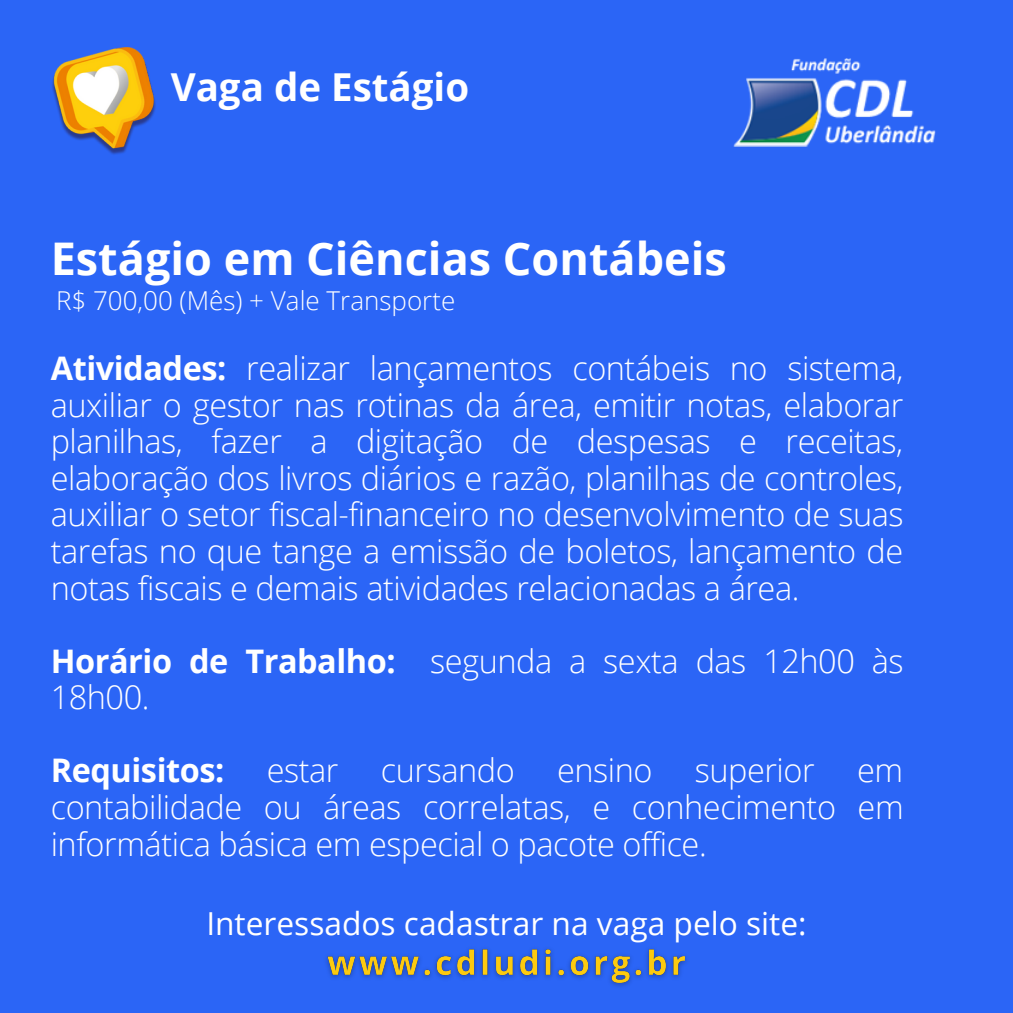
<style>
.page{position:relative;width:1013px;height:1013px;background:#fff}
.page>*{position:absolute;margin:0;border:0;box-sizing:border-box;transform-origin:0 0}
.t1{font:700 45px "Open Sans";color:#fff}
.t2{font:700 38.5px "Open Sans";color:#fff}
.t3{font:300 32.5px/36.5px "Open Sans";letter-spacing:-.015em;color:#fff;text-align:justify}
.t4{font:700 32.5px "Open Sans";letter-spacing:-.015em;color:#fff}
.t5{font:31.62px "Open Sans";color:#fff}
.t6{font:300 26px "Open Sans";color:#fff}
.s1{font-weight:700}
</style>
<div class="page">
<div style="left:0;top:1px;width:1012px;height:1011px;background:#2b65f6"></div>
<img style="left:733px;top:58px;width:202px;height:88px">
<img style="left:51px;top:47px;width:107px;height:110px">
<img style="left:319px;top:931px;width:378px;height:63px">
<p class="t2" style="left:171px;top:60px;width:300px">Vaga de Estágio</p>
<p class="t1" style="left:51px;top:227px;width:677px">Estágio em Ciências Contábeis</p>
<p class="t6" style="left:56px;top:282px;width:401px">R$ 700,00 (Mês) + Vale Transporte</p>
<p class="t3" style="left:51px;top:349px;width:854px"><span class="s1">Atividades:</span> realizar lançamentos contábeis no sistema, auxiliar o gestor nas rotinas da área, emitir notas, elaborar planilhas, fazer a digitação de despesas e receitas, elaboração dos livros diários e razão, planilhas de controles, auxiliar o setor fiscal-financeiro no desenvolvimento de suas tarefas no que tange a emissão de boletos, lançamento de notas fiscais e demais atividades relacionadas a área.</p>
<p class="t3" style="left:51px;top:641px;width:854px"><span class="s1">Horário de Trabalho:</span> segunda a sexta das 12h00 às<br>18h00.</p>
<p class="t4" style="left:51px;top:747px;width:175px">Requisitos:</p>
<p class="t3" style="left:267px;top:751px;width:73px">estar</p>
<p class="t3" style="left:381px;top:751px;width:135px">cursando</p>
<p class="t3" style="left:557px;top:751px;width:97px">ensino</p>
<p class="t3" style="left:694px;top:751px;width:121px">superior</p>
<p class="t3" style="left:51px;top:751px;width:854px;text-indent:806px">em contabilidade ou áreas correlatas, e conhecimento em informática básica em especial o pacote office.</p>
<p class="t5" style="left:206px;top:901px;width:602px">Interessados cadastrar na vaga pelo site:</p>
</div>
